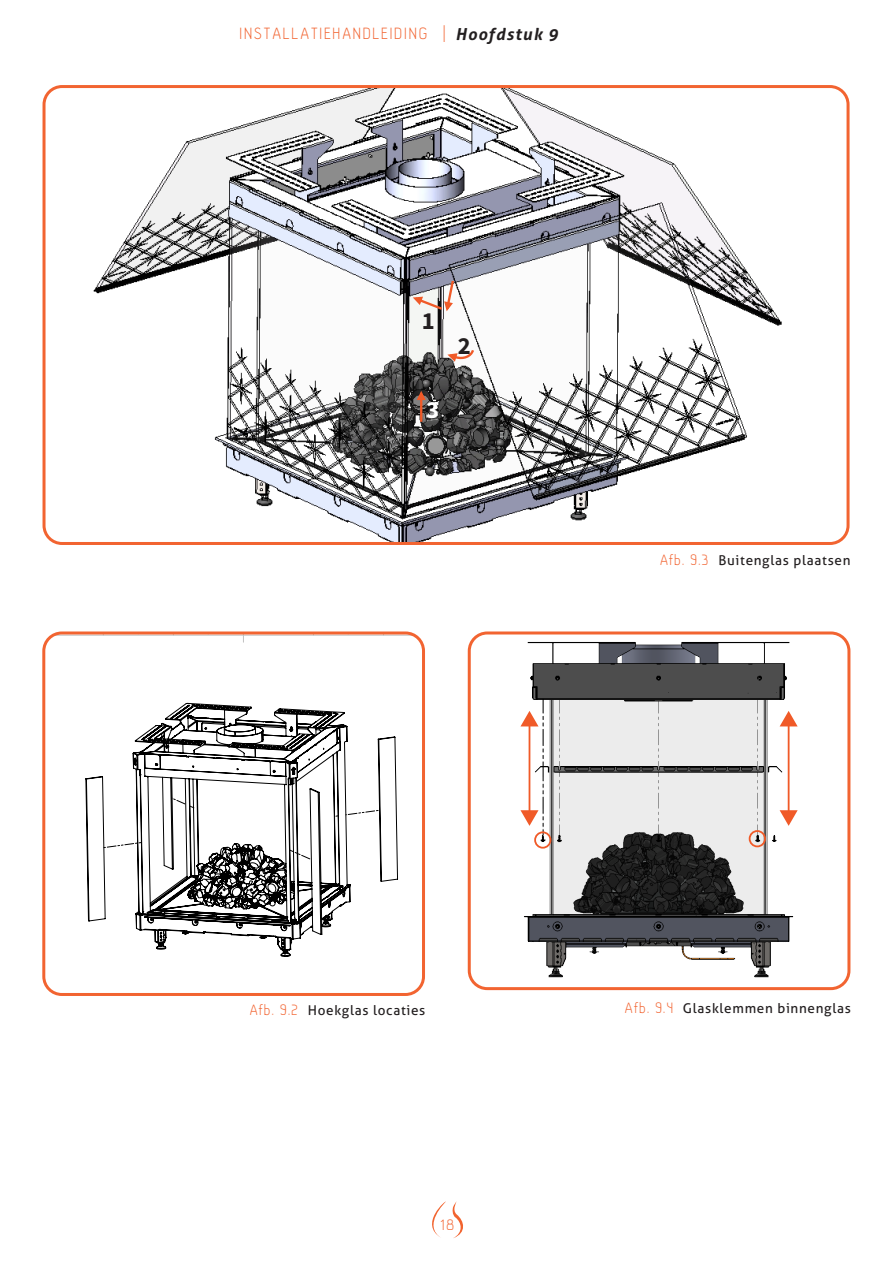
<style>
.page{position:relative;width:893px;height:1263px;background:#fff}
.page>*{position:absolute;margin:0;border:0;box-sizing:border-box;transform-origin:0 0}
.t1{font:700 24.6px "Source Sans Pro";color:#231f20}
.t2{font:700 24.6px "Source Sans Pro";color:#fff}
.t3{font:300 18px "Hallosans";letter-spacing:.11em;color:#f26431}
.t4{font:300 16.5px "Hallosans";color:#f26431}
.t5{font:13.5px "Aller";letter-spacing:.05em;color:#231f20}
.s1{font-family:"Aller";font-weight:700;font-style:italic;font-size:16.5px;color:#231f20}
.s2{font-family:"Hallosans";font-weight:300;font-size:16.5px;color:#f26431}
</style>
<div class="page">
<svg style="left:432px;top:1202px;width:13px;height:35px"></svg>
<svg style="left:453px;top:1201px;width:10px;height:37px"></svg>
<svg style="left:85px;top:703px;width:313px;height:254px"></svg>
<svg style="left:104px;top:842px;width:38px;height:6px"></svg>
<svg style="left:171px;top:798px;width:23px;height:10px"></svg>
<svg style="left:346px;top:810px;width:34px;height:5px"></svg>
<svg style="left:290px;top:850px;width:22px;height:10px"></svg>
<div style="left:42px;top:631px;width:383px;height:365px;border:3px solid #f26431;border-radius:18px"></div>
<img style="left:93px;top:89px;width:689px;height:452px">
<svg style="left:412px;top:278px;width:44px;height:34px"></svg>
<hr style="left:420px;top:399px;width:2px;height:23px;background:#f05a28">
<svg style="left:415px;top:390px;width:13px;height:11px"></svg>
<svg style="left:447px;top:347px;width:29px;height:17px"></svg>
<div style="left:43px;top:85px;width:806px;height:460px;border:3px solid #f26431;border-radius:18px"></div>
<img style="left:524px;top:642px;width:274px;height:336px">
<svg style="left:520px;top:699px;width:25px;height:142px"></svg>
<hr style="left:788px;top:724px;width:1px;height:89px;background:#f05a28">
<svg style="left:780px;top:810px;width:18px;height:16px"></svg>
<svg style="left:780px;top:711px;width:18px;height:15px"></svg>
<div style="left:534px;top:831px;width:17px;height:18px;border:2px solid #f05a28;border-radius:50%"></div>
<div style="left:749px;top:830px;width:17px;height:17px;border:2px solid #f05a28;border-radius:50%"></div>
<div style="left:468px;top:631px;width:382px;height:359px;border:3px solid #f26431;border-radius:18px"></div>
<h2 class="t3" style="left:240px;top:24px;width:320px">INSTALLATIEHANDLEIDING | <span class="s1">Hoofdstuk 9</span></h2>
<p class="t1" style="left:422px;top:304px;width:14px">1</p>
<p class="t2" style="left:426px;top:393px;width:14px">3</p>
<p class="t1" style="left:458px;top:329px;width:14px">2</p>
<p class="t5" style="left:660px;top:552px;width:192px"><span class="s2">Afb. 9.3^</span>Buitenglas plaatsen</p>
<p class="t5" style="left:250px;top:1002px;width:177px"><span class="s2">Afb. 9.2^</span>Hoekglas locaties</p>
<p class="t4" style="left:440px;top:1216px;width:15px">18</p>
<p class="t5" style="left:625px;top:1000px;width:227px"><span class="s2">Afb. 9.4^</span>Glasklemmen binnenglas</p>
</div>
